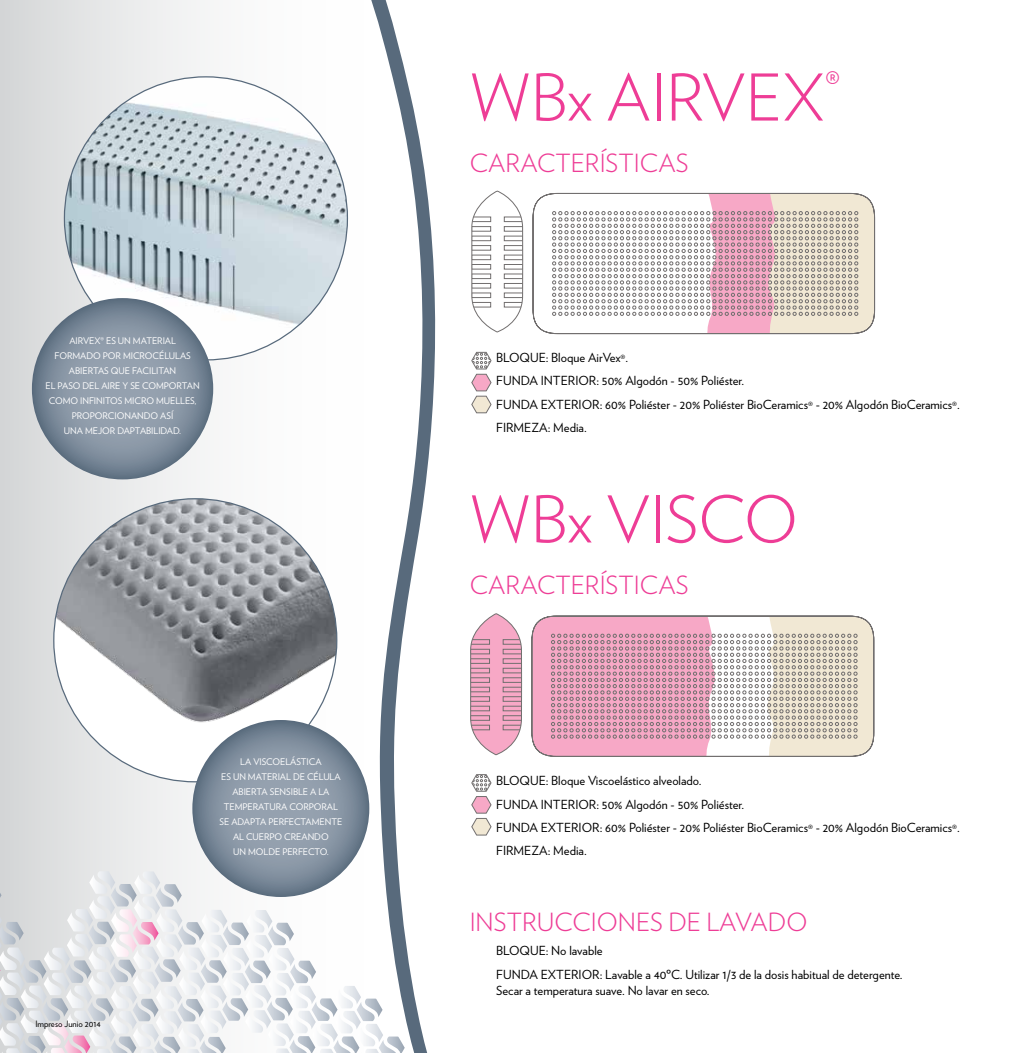
<style>
.page{position:relative;width:1028px;height:1053px;background:#fff}
.page>*{position:absolute;margin:0;border:0;box-sizing:border-box;transform-origin:0 0}
.t1{font:300 64.25px "Verlag";color:#ee3d96}
.t2{font:300 25px "Verlag";color:#ee3d96}
.t3{font:12.5px/23.4px "Verlag";color:#000}
.t4{font:9.12px/15px "Verlag";color:#fff;text-align:center}
.t5{font:8.75px "Verlag";color:#000}
</style>
<div class="page">
<svg style="left:376px;top:0;width:59px;height:1052px"></svg>
<div style="left:0;top:0;width:376px;height:1052px;background:linear-gradient(to right,#d9dbdc,#fff)"></div>
<img style="left:64px;top:77px;width:283px;height:283px;border-radius:141px">
<img style="left:54px;top:498px;width:283px;height:269px">
<svg style="left:32px;top:298px;width:181px;height:181px;background:#818f9e"></svg>
<svg style="left:192px;top:720px;width:177px;height:176px;background:#8391a0"></svg>
<svg style="left:0;top:871px;width:405px;height:181px"></svg>
<svg style="left:471px;top:190px;width:52px;height:143px"></svg>
<svg style="left:532px;top:193px;width:343px;height:141px"></svg>
<svg style="left:552px;top:193px;width:322px;height:140px"></svg>
<svg style="left:471px;top:351px;width:21px;height:62px"></svg>
<svg style="left:471px;top:774px;width:21px;height:61px"></svg>
<svg style="left:470px;top:613px;width:52px;height:142px;background:#e3acc0"></svg>
<svg style="left:531px;top:615px;width:343px;height:142px;background:#d3a0b3"></svg>
<svg style="left:550px;top:616px;width:323px;height:140px;background:#dbb9c0"></svg>
<p class="t4" style="left:46px;top:333px;width:156px">AIRVEX® ES UN MATERIAL<br>FORMADO POR MICROCÉLULAS<br>ABIERTAS QUE FACILITAN<br>EL PASO DEL AIRE Y SE COMPORTAN<br>COMO INFINITOS MICRO MUELLES,<br>PROPORCIONANDO ASÍ<br>UNA MEJ OR DAPTABILIDAD.</p>
<p class="t5" style="left:35px;top:1016px;width:67px">IMPRESO JUNIO 2014</p>
<p class="t4" style="left:219px;top:753px;width:124px">LA VISCOELÁSTICA<br>ES UN MATERIAL DE CÉLULA<br>ABIERTA SENSIBLE A LA<br>TEMPERATURA CORPORAL<br>SE ADAPTA PERFECTAMENTE<br>AL CUERPO CREANDO<br>UN MOLDE PERFECTO.</p>
<h1 class="t1" style="left:469px;top:50px;width:372px">WBX AIRVEX<sup>®</sup></h1>
<h2 class="t2" style="left:469px;top:145px;width:34px">CARACTERÍSTICAS</h2>
<p class="t3" style="left:496px;top:345px;width:9px">BLOQUE</p>
<p class="t3" style="left:545px;top:345px;width:84px">: BLOQUE AIRVEX®.</p>
<p class="t3" style="left:496px;top:368px;width:17px">FUNDA</p>
<p class="t3" style="left:541px;top:368px;width:28px">INTERIOR</p>
<p class="t3" style="left:596px;top:368px;width:149px">: 50% ALGODÓN - 50% POLIÉSTER.</p>
<p class="t3" style="left:496px;top:392px;width:17px">FUNDA</p>
<p class="t3" style="left:541px;top:392px;width:32px">EXTERIOR</p>
<p class="t3" style="left:599px;top:392px;width:361px">: 60% POLIÉSTER - 20% POLIÉSTER BIOCERAMICS® - 20% ALGODÓN BIOCERAMICS®.</p>
<p class="t3" style="left:496px;top:415px;width:15px">FIRMEZA</p>
<p class="t3" style="left:547px;top:415px;width:41px">: MEDIA.</p>
<h1 class="t1" style="left:469px;top:472px;width:217px">WBX VISCO</h1>
<h2 class="t2" style="left:469px;top:567px;width:34px">CARACTERÍSTICAS</h2>
<p class="t3" style="left:496px;top:768px;width:9px">BLOQUE</p>
<p class="t3" style="left:545px;top:768px;width:157px">: BLOQUE VISCOELÁSTICO ALVEOLADO.</p>
<p class="t3" style="left:496px;top:791px;width:17px">FUNDA</p>
<p class="t3" style="left:541px;top:791px;width:28px">INTERIOR</p>
<p class="t3" style="left:596px;top:791px;width:149px">: 50% ALGODÓN - 50% POLIÉSTER.</p>
<p class="t3" style="left:496px;top:815px;width:17px">FUNDA</p>
<p class="t3" style="left:541px;top:815px;width:32px">EXTERIOR</p>
<p class="t3" style="left:599px;top:815px;width:361px">: 60% POLIÉSTER - 20% POLIÉSTER BIOCERAMICS® - 20% ALGODÓN BIOCERAMICS®.</p>
<p class="t3" style="left:496px;top:838px;width:15px">FIRMEZA</p>
<p class="t3" style="left:547px;top:838px;width:41px">: MEDIA.</p>
<h2 class="t2" style="left:469px;top:903px;width:339px">INSTRUCCIONES DE LAVADO</h2>
<p class="t3" style="left:496px;top:938px;width:408px">BLOQUE: NO LAVABLE<br>FUNDA EXTERIOR: LAVABLE A 40ºC. UTILIZAR 1/3 DE LA DOSIS HABITUAL DE DETERGENTE.</p>
<p class="t3" style="left:496px;top:978px;width:215px">SECAR A TEMPERATURA SUAVE. NO LAVAR EN SECO.</p>
</div>
